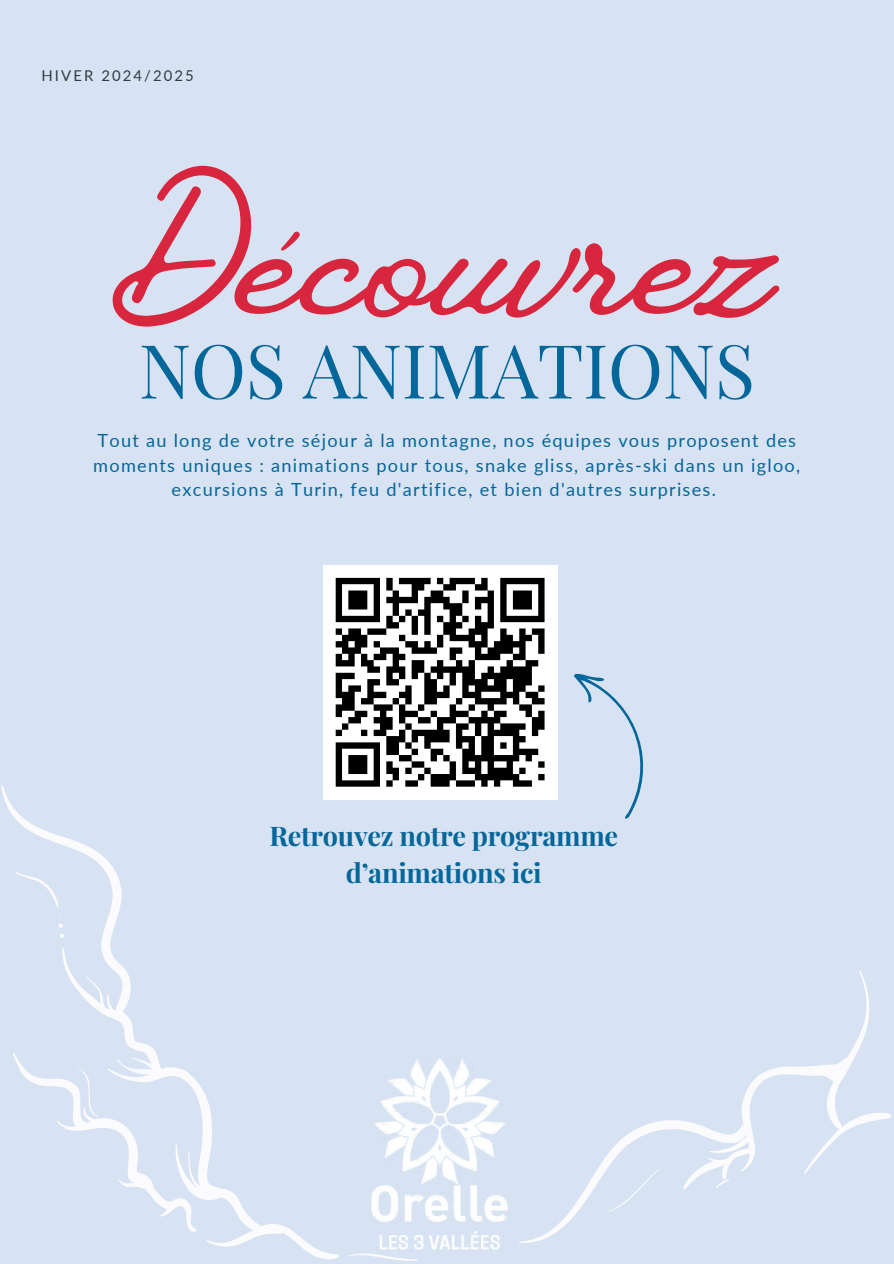
<style>
.page{position:relative;width:894px;height:1264px;background:#fff}
.page>*{position:absolute;margin:0;border:0;box-sizing:border-box;transform-origin:0 0}
.t1{font:208.05px "Vintage Goods";color:#d7263d}
.t2{font:74.7px "Playfair Display";letter-spacing:-.01em;color:#056799}
.t3{font:700 27px/37.2px "Playfair Display";letter-spacing:-.01em;color:#056799;text-align:center}
.t4{font:18.15px/24.8px "Lato";letter-spacing:.07em;color:#056799;text-align:center}
.t5{font:14.85px "Lato";letter-spacing:.14em;color:#333c45}
</style>
<div class="page">
<div style="left:0;top:0;width:893px;height:1263px;background:#d7e3f2"></div>
<svg style="left:1px;top:786px;width:338px;height:474px"></svg>
<svg style="left:348px;top:1254px;width:69px;height:7px"></svg>
<svg style="left:521px;top:971px;width:370px;height:272px"></svg>
<svg style="left:15px;top:871px;width:44px;height:37px"></svg>
<svg style="left:58px;top:917px;width:7px;height:21px"></svg>
<svg style="left:12px;top:1052px;width:185px;height:182px"></svg>
<svg style="left:608px;top:1168px;width:51px;height:43px"></svg>
<svg style="left:715px;top:1178px;width:13px;height:10px"></svg>
<img style="left:358px;top:1058px;width:163px;height:201px">
<svg style="left:574px;top:674px;width:70px;height:145px"></svg>
<div style="left:323px;top:565px;width:234px;height:234px;background:#fff"></div>
<svg style="left:335px;top:577px;width:210px;height:210px"></svg>
<p class="t5" style="left:42px;top:66px;width:154px">HIVER 2024/2025</p>
<h1 class="t1" style="left:113px;top:132px;width:661px">Découvrez</h1>
<h2 class="t2" style="left:139px;top:318px;width:617px">NOS ANIMATIONS</h2>
<p class="t4" style="left:93px;top:427px;width:708px">Tout au long de votre séjour à la montagne, nos équipes vous proposent des moments uniques : animations pour tous, snake gliss, après-ski dans un igloo, excursions à Turin, feu d'artifice, et bien d'autres surprises.</p>
<h3 class="t3" style="left:269px;top:816px;width:350px">Retrouvez notre programme d’animations ici</h3>
</div>
